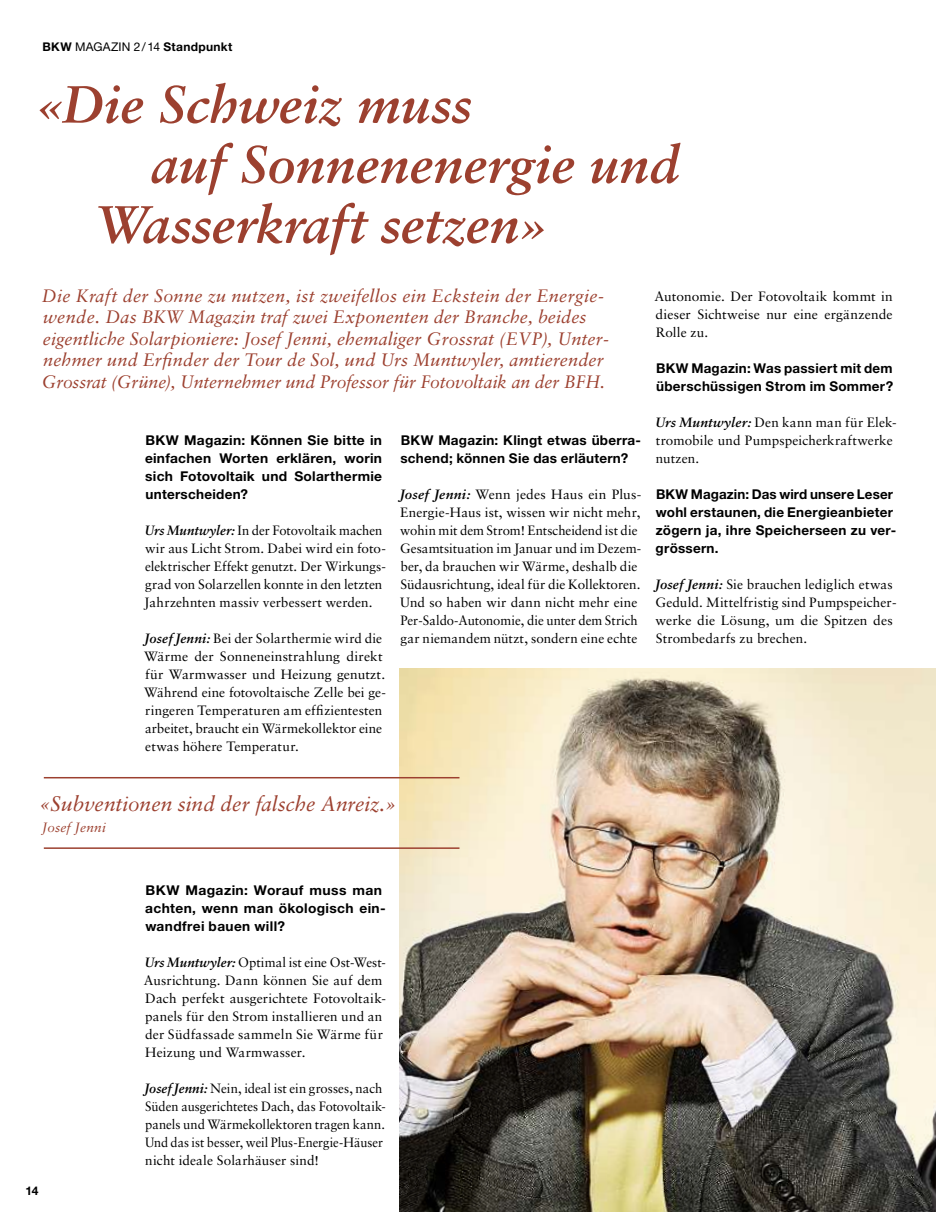
<style>
.page{position:relative;width:936px;height:1212px;background:#fff}
.page>*{position:absolute;margin:0;border:0;box-sizing:border-box;transform-origin:0 0}
.t1{font:italic 700 52.5px "Sabon LT Std";color:#9c402f}
.t2{font:italic 21px "Sabon LT Std";color:#9c402f}
.t3{font:italic 18px/21.6px "Sabon LT Std";letter-spacing:.005em;color:#9c402f}
.t4{font:13.5px/18px "Sabon LT Std";letter-spacing:.005em;color:#000}
.t5{font:700 13.5px/18px "Helvetica Neue LT Std";letter-spacing:.02em;color:#000}
.t6{font:13.5px/18px "Sabon LT Std";letter-spacing:.005em;color:#000;scale:.96 1}
.t7{font:italic 13.5px "Sabon LT Std";letter-spacing:.015em;color:#9c402f}
.t8{font:700 12px "Helvetica Neue LT Std";letter-spacing:.025em;color:#000}
.s1{font-weight:400}
.s2{font-weight:700;font-style:italic}
</style>
<div class="page">
<img style="left:400px;top:668px;width:535px;height:544px">
<hr style="left:44px;top:777px;width:415px;height:1px;background:#9c402f">
<hr style="left:44px;top:847px;width:415px;height:2px;background:#9c402f">
<p class="t8" style="left:43px;top:40px;width:191px">BKW <span class="s1">MAGAZIN 2/14</span> Standpunkt</p>
<h1 class="t1" style="left:37px;top:74px;width:436px">«Die Schweiz muss</h1>
<h1 class="t1" style="left:150px;top:134px;width:530px">auf Sonnenenergie und</h1>
<h1 class="t1" style="left:97px;top:194px;width:451px">Wasserkraft setzen»</h1>
<p class="t3" style="left:42px;top:284px;width:569px">Die Kraft der Sonne zu nutzen, ist zweifellos ein Eckstein der Energie&shy;wende. Das BKW Magazin traf zwei Exponenten der Branche, beides eigentliche Solarpioniere: Josef Jenni, ehemaliger Grossrat (EVP), Unter&shy;nehmer und Erfinder der Tour de Sol, und Urs Muntwyler, amtierender Grossrat (Grüne), Unternehmer und Professor für Fotovoltaik an der BFH.</p>
<p class="t4" style="left:654px;top:287px;width:240px;text-align:justify">Autonomie. Der Fotovoltaik kommt in dieser Sichtweise nur eine ergänzende Rolle zu.</p>
<p class="t5" style="left:656px;top:359px;width:238px">BKW Magazin: Was passiert mit dem überschüssigen Strom im Sommer?</p>
<p class="t4" style="left:655px;top:413px;width:242px"><span class="s2">Urs Muntwyler:</span> Den kann man für Elek&shy;tromobile und Pumpspeicherkraftwerke nutzen.</p>
<p class="t5" style="left:655px;top:485px;width:242px">BKW Magazin: Das wird unsere Leser wohl erstaunen, die Energieanbieter zögern ja, ihre Speicherseen zu ver&shy;grössern.</p>
<p class="t4" style="left:655px;top:575px;width:242px"><span class="s2">Josef Jenni:</span> Sie brauchen lediglich etwas Geduld. Mittelfristig sind Pumpspeicher&shy;werke die Lösung, um die Spitzen des Strombedarfs zu brechen.</p>
<p class="t5" style="left:145px;top:431px;width:238px;text-align:justify">BKW Magazin: Können Sie bitte in einfachen Worten erklären, worin sich Fotovoltaik und Solarthermie unterscheiden?</p>
<p class="t6" style="left:144px;top:521px;width:253px"><span class="s2">Urs Muntwyler:</span> In der Fotovoltaik machen wir aus Licht Strom. Dabei wird ein foto&shy;elektrischer Effekt genutzt. Der Wirkungs&shy;grad von Solarzellen konnte in den letzten Jahrzehnten massiv verbessert werden.</p>
<p class="t4" style="left:144px;top:629px;width:243px"><span class="s2">Josef Jenni:</span> Bei der Solarthermie wird die Wärme der Sonneneinstrahlung direkt für Warmwasser und Heizung genutzt.<br>Während eine fotovoltaische Zelle bei ge&shy;ringeren Temperaturen am effizientesten arbeitet, braucht ein Wärmekollektor eine etwas höhere Temperatur.</p>
<p class="t5" style="left:400px;top:431px;width:242px">BKW Magazin: Klingt etwas überra&shy;schend; können Sie das erläutern?</p>
<p class="t4" style="left:400px;top:485px;width:243px"><span class="s2">Josef Jenni:</span> Wenn jedes Haus ein Plus-Energie-Haus ist, wissen wir nicht mehr, wohin mit dem Strom! Entscheidend ist die Gesamtsituation im Januar und im Dezem&shy;ber, da brauchen wir Wärme, deshalb die Südausrichtung, ideal für die Kollektoren.<br>Und so haben wir dann nicht mehr eine Per-Saldo-Autonomie, die unter dem Strich gar niemandem nützt, sondern eine echte</p>
<h2 class="t2" style="left:39px;top:792px;width:359px">«Subventionen sind der falsche Anreiz.»</h2>
<p class="t7" style="left:42px;top:819px;width:65px">Josef Jenni</p>
<p class="t8" style="left:26px;top:1184px;width:14px">14</p>
<p class="t5" style="left:145px;top:881px;width:242px">BKW Magazin: Worauf muss man achten, wenn man ökologisch ein&shy;wandfrei bauen will?</p>
<p class="t4" style="left:144px;top:953px;width:244px"><span class="s2">Urs Muntwyler:</span> Optimal ist eine Ost-West-Ausrichtung. Dann können Sie auf dem Dach perfekt ausgerichtete Fotovoltaik&shy;panels für den Strom installieren und an der Südfassade sammeln Sie Wärme für Heizung und Warmwasser.</p>
<p class="t4" style="left:145px;top:1079px;width:242px"><span class="s2">Josef Jenni:</span> Nein, ideal ist ein grosses, nach Süden ausgerichtetes Dach, das Fotovoltaik&shy;panels und Wärmekollektoren tragen kann.<br>Und das ist besser, weil Plus-Energie-Häuser nicht ideale Solarhäuser sind!</p>
</div>
